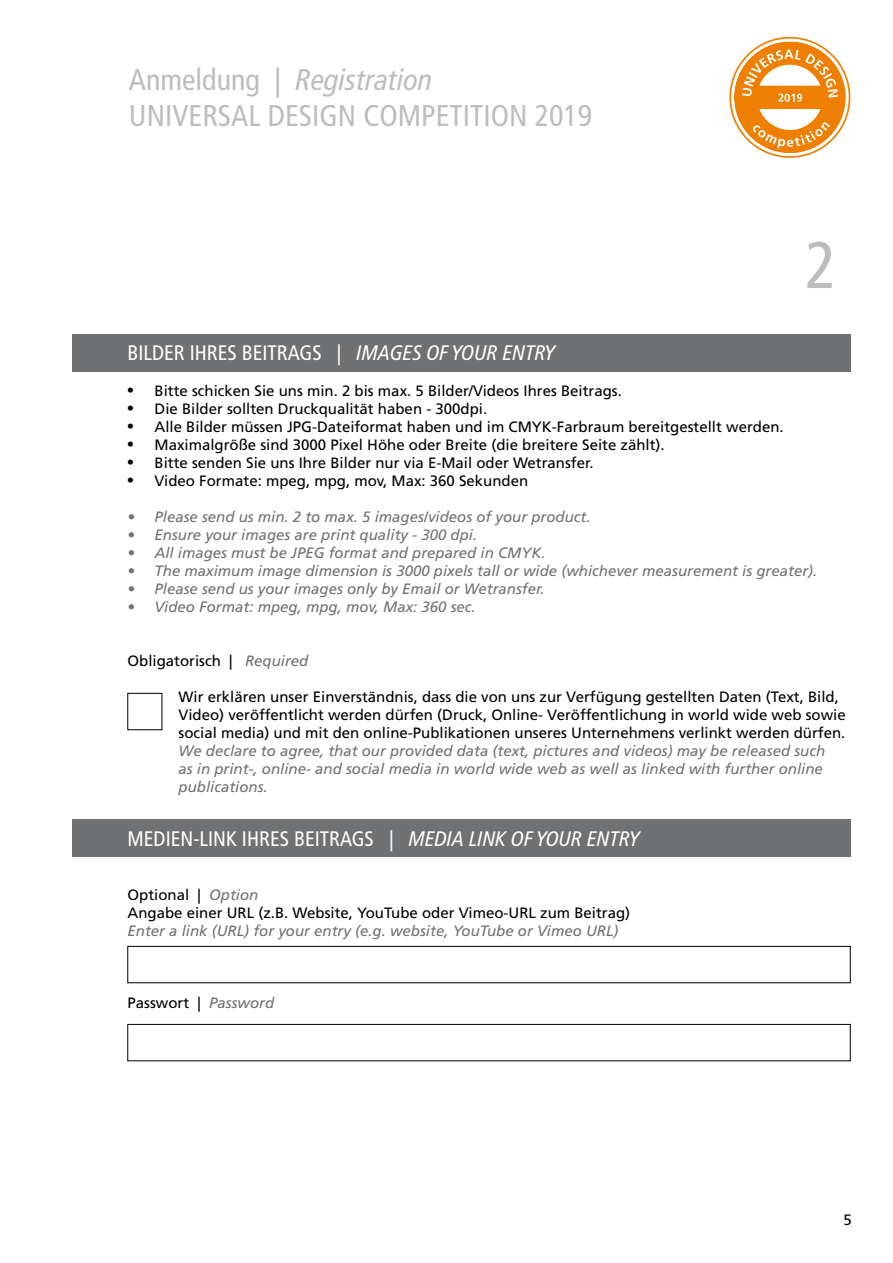
<style>
.page{position:relative;width:893px;height:1263px;background:#fff}
.page>*{position:absolute;margin:0;border:0;box-sizing:border-box;transform-origin:0 0}
.t1{font:condensed 66px "Frutiger LT Pro";color:#bcbdbf}
.t2{font:condensed 30px/36px "Frutiger LT Pro";color:#bcbdbf}
.t3{font:condensed 21px "Frutiger LT Pro";color:#fff}
.t4{font:15px/18px "Frutiger LT Pro";color:#000}
.t5{font:italic 15px/18px "Frutiger LT Pro";color:#707173}
.s1{font-style:italic}
.s2{font-family:"Times";font-size:18px}
.s3{font-style:italic;color:#707173}
</style>
<div class="page">
<div style="left:72px;top:335px;width:778px;height:37px;background:#707173"></div>
<div style="left:72px;top:819px;width:778px;height:37px;background:#707173"></div>
<div style="left:128px;top:946px;width:722px;height:37px;border:1px solid #000"></div>
<div style="left:128px;top:1024px;width:722px;height:37px;border:1px solid #000"></div>
<svg style="left:729px;top:37px;width:121px;height:121px"></svg>
<h2 class="t2" style="left:129px;top:62px;width:465px">Anmeldung | <span class="s1">Registration<br></span>UNIVERSAL DESIGN COMPETITION 2019</h2>
<h1 class="t1" style="left:805px;top:227px;width:33px">2</h1>
<h3 class="t3" style="left:128px;top:340px;width:429px">BILDER IHRES BEITRAGS | <span class="s1">IMAGES OF YOUR ENTRY</span></h3>
<p class="t4" style="left:128px;top:382px;width:496px"><span class="s2">•</span> Bitte schicken Sie uns min. 2 bis max. 5 Bilder/Videos Ihres Beitrags.</p>
<p class="t4" style="left:128px;top:400px;width:361px"><span class="s2">•</span> Die Bilder sollten Druckqualität haben - 300dpi.</p>
<p class="t4" style="left:128px;top:418px;width:658px"><span class="s2">•</span> Alle Bilder müssen JPG-Dateiformat haben und im CMYK-Farbraum bereitgestellt werden.</p>
<p class="t4" style="left:128px;top:436px;width:539px"><span class="s2">•</span> Maximalgröße sind 3000 Pixel Höhe oder Breite (die breitere Seite zählt).</p>
<p class="t4" style="left:128px;top:454px;width:468px"><span class="s2">•</span> Bitte senden Sie uns Ihre Bilder nur via E-Mail oder Wetransfer.</p>
<p class="t4" style="left:128px;top:472px;width:402px"><span class="s2">•</span> Video Formate: mpeg, mpg, mov, Max: 360 Sekunden</p>
<p class="t5" style="left:128px;top:508px;width:464px">• Please send us min. 2 to max. 5 images/videos of your product.</p>
<p class="t5" style="left:128px;top:526px;width:351px">• Ensure your images are print quality - 300 dpi.</p>
<p class="t5" style="left:128px;top:544px;width:419px">• All images must be JPEG format and prepared in CMYK.</p>
<p class="t5" style="left:128px;top:562px;width:691px">• The maximum image dimension is 3000 pixels tall or wide (whichever measurement is greater).</p>
<p class="t5" style="left:128px;top:580px;width:419px">• Please send us your images only by Email or Wetransfer.</p>
<p class="t5" style="left:128px;top:598px;width:350px">• Video Format: mpeg, mpg, mov, Max: 360 sec.</p>
<p class="t4" style="left:128px;top:652px;width:182px">Obligatorisch | <span class="s3">Required</span></p>
<p class="t4" style="left:179px;top:688px;width:669px">Wir erklären unser Einverständnis, dass die von uns zur Verfügung gestellten Daten (Text, Bild,<br>Video) veröffentlicht werden dürfen (Druck, Online- Veröffentlichung in world wide web sowie social media) und mit den online-Publikationen unseres Unternehmens verlinkt werden dürfen.</p>
<p class="t5" style="left:179px;top:742px;width:648px">We declare to agree, that our provided data (text, pictures and videos) may be released such as in print-, online- and social media in world wide web as well as linked with further online publications.</p>
<h3 class="t3" style="left:128px;top:826px;width:514px">MEDIEN-LINK IHRES BEITRAGS | <span class="s1">MEDIA LINK OF YOUR ENTRY</span></h3>
<p class="t4" style="left:128px;top:886px;width:504px">Optional | <span class="s3">Option<br></span>Angabe einer URL (z.B. Website, YouTube oder Vimeo-URL zum Beitrag)</p>
<p class="t5" style="left:128px;top:922px;width:492px">Enter a link (URL) for your entry (e.g. website, YouTube or Vimeo URL)</p>
<p class="t4" style="left:128px;top:994px;width:148px">Passwort | <span class="s3">Password</span></p>
<p class="t4" style="left:843px;top:1210px;width:10px">5</p>
</div>
